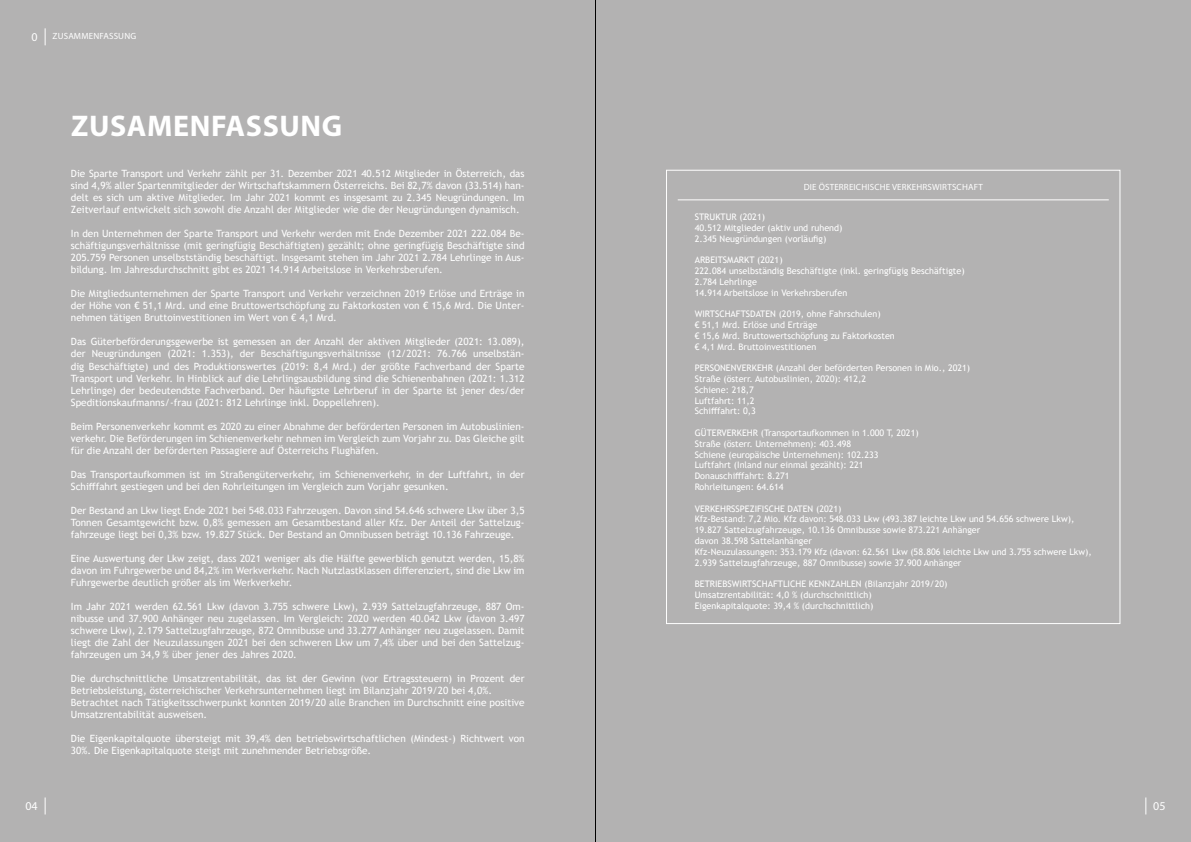
<style>
.page{position:relative;width:1191px;height:842px;background:#b3b2b2}
.page>*{position:absolute;margin:0;border:0;box-sizing:border-box;transform-origin:0 0}
.t1{font:700 30px "Myriad Pro";letter-spacing:.02em;color:#fff}
.t2{font:12px "Myriad Pro";color:#fff}
.t3{font:10px/12px "Trebuchet MS";color:#fff;text-align:justify}
.t4{font:9px/10.8px "Trebuchet MS";color:#fff}
.t5{font:9px "Myriad Pro";letter-spacing:.02em;color:#fff}
.s1{font-size:12px}
</style>
<div class="page">
<svg style="left:45px;top:28px;width:1px;height:17px"></svg>
<svg style="left:45px;top:797px;width:1px;height:17px"></svg>
<svg style="left:1145px;top:797px;width:1px;height:17px"></svg>
<hr style="left:595px;top:0;width:1px;height:842px;background:#000">
<hr style="left:677px;top:199px;width:431px;height:1px;background:#fff">
<p class="t5" style="left:32px;top:30px;width:106px"><span class="s1">0</span> ZUSAMMENFASSUNG</p>
<h1 class="t1" style="left:71px;top:106px;width:273px">ZUSAMENFASSUNG</h1>
<p class="t3" style="left:71px;top:168px;width:455px">Die Sparte Transport und Verkehr zählt per 31. Dezember 2021 40.512 Mitglieder in Österreich, das sind 4,9% aller Spartenmitglieder der Wirtschaftskammern Österreichs. Bei 82,7% davon (33.514) han&shy;delt es sich um aktive Mitglieder. Im Jahr 2021 kommt es insgesamt zu 2.345 Neugründungen. Im Zeitverlauf entwickelt sich sowohl die Anzahl der Mitglieder wie die der Neugründungen dynamisch.</p>
<p class="t3" style="left:71px;top:228px;width:455px">In den Unternehmen der Sparte Transport und Verkehr werden mit Ende Dezember 2021 222.084 Be&shy;schäftigungsverhältnisse (mit geringfügig Beschäftigten) gezählt; ohne geringfügig Beschäftigte sind 205.759 Personen unselbstständig beschäftigt. Insgesamt stehen im Jahr 2021 2.784 Lehrlinge in Aus&shy;bildung. Im Jahresdurchschnitt gibt es 2021 14.914 Arbeitslose in Verkehrsberufen.</p>
<p class="t3" style="left:71px;top:288px;width:455px">Die Mitgliedsunternehmen der Sparte Transport und Verkehr verzeichnen 2019 Erlöse und Erträge in der Höhe von € 51,1 Mrd. und eine Bruttowertschöpfung zu Faktorkosten von € 15,6 Mrd. Die Unter&shy;nehmen tätigen Bruttoinvestitionen im Wert von € 4,1 Mrd.</p>
<p class="t3" style="left:71px;top:336px;width:455px">Das Güterbeförderungsgewerbe ist gemessen an der Anzahl der aktiven Mitglieder (2021: 13.089), der Neugründungen (2021: 1.353), der Beschäftigungsverhältnisse (12/2021: 76.766 unselbstän&shy;dig Beschäftigte) und des Produktionswertes (2019: 8,4 Mrd.) der größte Fachverband der Sparte Transport und Verkehr. In Hinblick auf die Lehrlingsausbildung sind die Schienenbahnen (2021: 1.312<br>Lehrlinge) der bedeutendste Fachverband. Der häufigste Lehrberuf in der Sparte ist jener des/der Speditionskaufmanns/-frau (2021: 812 Lehrlinge inkl. Doppellehren).</p>
<p class="t3" style="left:71px;top:420px;width:455px">Beim Personenverkehr kommt es 2020 zu einer Abnahme der beförderten Personen im Autobuslinien&shy;verkehr. Die Beförderungen im Schienenverkehr nehmen im Vergleich zum Vorjahr zu. Das Gleiche gilt für die Anzahl der beförderten Passagiere auf Österreichs Flughäfen.</p>
<p class="t3" style="left:71px;top:468px;width:455px">Das Transportaufkommen ist im Straßengüterverkehr, im Schienenverkehr, in der Luftfahrt, in der<br>Schifffahrt gestiegen und bei den Rohrleitungen im Vergleich zum Vorjahr gesunken.</p>
<p class="t3" style="left:71px;top:504px;width:455px">Der Bestand an Lkw liegt Ende 2021 bei 548.033 Fahrzeugen. Davon sind 54.646 schwere Lkw über 3,5<br>Tonnen Gesamtgewicht bzw. 0,8% gemessen am Gesamtbestand aller Kfz. Der Anteil der Sattelzug&shy;fahrzeuge liegt bei 0,3% bzw. 19.827 Stück. Der Bestand an Omnibussen beträgt 10.136 Fahrzeuge.</p>
<p class="t3" style="left:71px;top:552px;width:455px">Eine Auswertung der Lkw zeigt, dass 2021 weniger als die Hälfte gewerblich genutzt werden, 15,8% davon im Fuhrgewerbe und 84,2% im Werkverkehr. Nach Nutzlastklassen differenziert, sind die Lkw im Fuhrgewerbe deutlich größer als im Werkverkehr.</p>
<p class="t3" style="left:71px;top:600px;width:455px">Im Jahr 2021 werden 62.561 Lkw (davon 3.755 schwere Lkw), 2.939 Sattelzugfahrzeuge, 887 Om&shy;nibusse und 37.900 Anhänger neu zugelassen. Im Vergleich: 2020 werden 40.042 Lkw (davon 3.497 schwere Lkw), 2.179 Sattelzugfahrzeuge, 872 Omnibusse und 33.277 Anhänger neu zugelassen. Damit liegt die Zahl der Neuzulassungen 2021 bei den schweren Lkw um 7,4% über und bei den Sattelzug&shy;fahrzeugen um 34,9 % über jener des Jahres 2020.</p>
<p class="t3" style="left:71px;top:672px;width:455px;text-align:left">Die durchschnittliche Umsatzrentabilität, das ist der Gewinn (vor Ertragssteuern) in Prozent der Betriebsleistung, österreichischer Verkehrsunternehmen liegt im Bilanzjahr 2019/20 bei 4,0%.<br>Betrachtet nach Tätigkeitsschwerpunkt konnten 2019/20 alle Branchen im Durchschnitt eine positive Umsatzrentabilität ausweisen.</p>
<p class="t3" style="left:71px;top:732px;width:455px">Die Eigenkapitalquote übersteigt mit 39,4% den betriebswirtschaftlichen (Mindest-) Richtwert von<br>30%. Die Eigenkapitalquote steigt mit zunehmender Betriebsgröße.</p>
<p class="t5" style="left:803px;top:182px;width:181px">DIE ÖSTERREICHISCHE VERKEHRSWIRTSCHAFT</p>
<p class="t4" style="left:694px;top:211px;width:149px">STRUKTUR (2021)<br>40.512 Mitglieder (aktiv und ruhend)<br>2.345 Neugründungen (vorläufig)</p>
<p class="t4" style="left:694px;top:254px;width:271px">ARBEITSMARKT (2021)<br>222.084 unselbständig Beschäftigte (inkl. geringfügig Beschäftigte)<br>2.784 Lehrlinge<br>14.914 Arbeitslose in Verkehrsberufen</p>
<p class="t4" style="left:694px;top:308px;width:202px">WIRTSCHAFTSDATEN (2019, ohne Fahrschulen)<br>€ 51,1 Mrd. Erlöse und Erträge<br>€ 15,6 Mrd. Bruttowertschöpfung zu Faktorkosten € 4,1 Mrd. Bruttoinvestitionen</p>
<p class="t4" style="left:694px;top:362px;width:277px">PERSONENVERKEHR (Anzahl der beförderten Personen in Mio., 2021)<br>Straße (österr. Autobuslinien, 2020): 412,2<br>Schiene: 218,7<br>Luftfahrt: 11,2<br>Schifffahrt: 0,3</p>
<p class="t4" style="left:694px;top:427px;width:225px">GÜTERVERKEHR (Transportaufkommen in 1.000 T, 2021)<br>Straße (österr. Unternehmen): 403.498<br>Schiene (europäische Unternehmen): 102.233<br>Luftfahrt (Inland nur einmal gezählt): 221<br>Donauschifffahrt: 8.271<br>Rohrleitungen: 64.614</p>
<p class="t4" style="left:694px;top:503px;width:398px">VERKEHRSSPEZIFISCHE DATEN (2021)<br>Kfz-Bestand: 7,2 Mio. Kfz davon: 548.033 Lkw (493.387 leichte Lkw und 54.656 schwere Lkw), 19.827 Sattelzugfahrzeuge, 10.136 Omnibusse sowie 873.221 Anhänger<br>davon 38.598 Sattelanhänger<br>Kfz-Neuzulassungen: 353.179 Kfz (davon: 62.561 Lkw (58.806 leichte Lkw und 3.755 schwere Lkw), 2.939 Sattelzugfahrzeuge, 887 Omnibusse) sowie 37.900 Anhänger</p>
<p class="t4" style="left:694px;top:578px;width:254px">BETRIEBSWIRTSCHAFTLICHE KENNZAHLEN (Bilanzjahr 2019/20)<br>Umsatzrentabilität: 4,0 % (durchschnittlich)<br>Eigenkapitalquote: 39,4 % (durchschnittlich)</p>
<p class="t2" style="left:25px;top:799px;width:14px">04</p>
<p class="t2" style="left:1153px;top:799px;width:14px">05</p>
</div>
